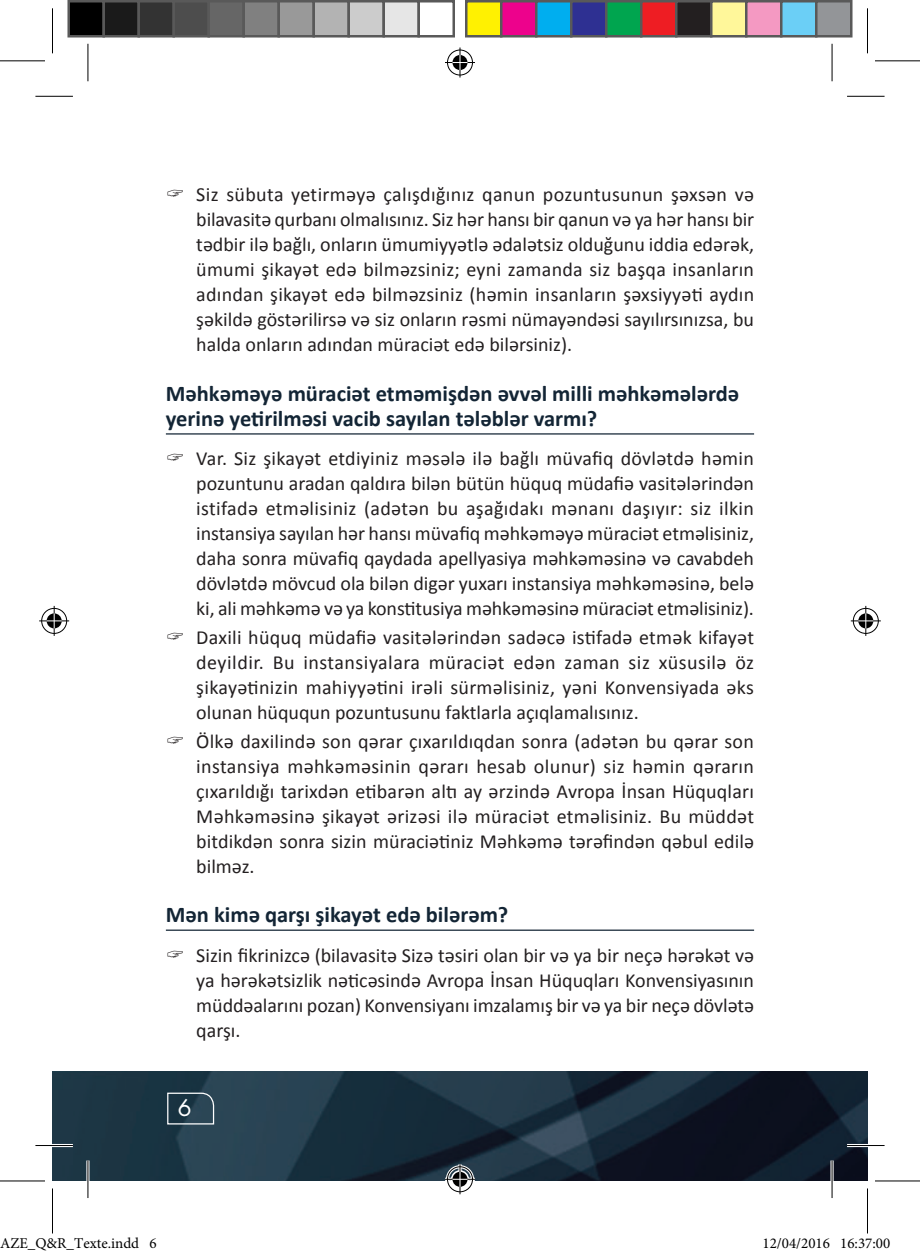
<style>
.page{position:relative;width:920px;height:1256px;background:#fff}
.page>*{position:absolute;margin:0;border:0;box-sizing:border-box;transform-origin:0 0}
.SECOND_TITRE{font:700 22.5px/25px "Calibri";color:#132535}
.t1{font:22.5px "Futura Std";color:#fff}
.t2{font:20px/25px "Calibri";color:#231f20;text-align:justify}
.t3{font:15px "Minion Pro";color:#000}
</style>
<div class="page">
<img style="left:52px;top:1071px;width:815px;height:110px">
<svg style="left:167px;top:1092px;width:48px;height:33px;background:#3b525f"></svg>
<hr style="left:166px;top:433px;width:588px;height:1px;background:#132535">
<hr style="left:166px;top:929px;width:588px;height:1px;background:#132535">
<hr style="left:35px;top:1144px;width:38px;height:3px;background:#fff">
<hr style="left:847px;top:1144px;width:38px;height:3px;background:#fff">
<hr style="left:86px;top:1160px;width:3px;height:38px;background:#fff">
<svg style="left:831px;top:44px;width:1px;height:37px"></svg>
<svg style="left:830px;top:1160px;width:4px;height:38px"></svg>
<hr style="left:35px;top:96px;width:38px;height:1px;background:#000">
<hr style="left:847px;top:96px;width:38px;height:1px;background:#000">
<hr style="left:35px;top:1145px;width:38px;height:1px;background:#000">
<hr style="left:847px;top:1145px;width:38px;height:1px;background:#000">
<hr style="left:88px;top:44px;width:1px;height:37px;background:#000">
<hr style="left:88px;top:1160px;width:1px;height:38px;background:#000">
<hr style="left:832px;top:44px;width:1px;height:37px;background:#000">
<hr style="left:832px;top:1160px;width:1px;height:38px;background:#000">
<hr style="left:0;top:60px;width:45px;height:1px;background:#000">
<hr style="left:875px;top:60px;width:45px;height:1px;background:#000">
<hr style="left:0;top:1180px;width:45px;height:1px;background:#000">
<hr style="left:875px;top:1180px;width:45px;height:1px;background:#000">
<hr style="left:52px;top:8px;width:1px;height:45px;background:#000">
<hr style="left:52px;top:1188px;width:1px;height:45px;background:#000">
<hr style="left:867px;top:8px;width:1px;height:45px;background:#000">
<hr style="left:867px;top:1188px;width:1px;height:45px;background:#000">
<div style="left:446px;top:48px;width:28px;height:29px;border:3px solid #fff;border-radius:50%"></div>
<hr style="left:445px;top:61px;width:30px;height:3px;background:#fff">
<svg style="left:458px;top:48px;width:4px;height:30px"></svg>
<div style="left:451px;top:53px;width:18px;height:19px;border:3px solid #fff;border-radius:50%"></div>
<div style="left:447px;top:50px;width:26px;height:25px;border:1px solid #000;border-radius:50%"></div>
<hr style="left:445px;top:62px;width:30px;height:1px;background:#000">
<hr style="left:460px;top:48px;width:1px;height:30px;background:#000">
<svg style="left:452px;top:55px;width:15px;height:15px"></svg>
<div style="left:446px;top:1165px;width:28px;height:28px;border:3px solid #fff;border-radius:50%"></div>
<hr style="left:445px;top:1177px;width:30px;height:3px;background:#fff">
<svg style="left:458px;top:1164px;width:4px;height:30px"></svg>
<div style="left:451px;top:1170px;width:18px;height:18px;border:3px solid #fff;border-radius:50%"></div>
<div style="left:447px;top:1166px;width:26px;height:26px;border:1px solid #000;border-radius:50%"></div>
<hr style="left:445px;top:1178px;width:30px;height:1px;background:#000">
<hr style="left:460px;top:1164px;width:1px;height:30px;background:#000">
<svg style="left:452px;top:1171px;width:15px;height:15px"></svg>
<div style="left:40px;top:607px;width:28px;height:28px;border:3px solid #fff;border-radius:50%"></div>
<hr style="left:39px;top:619px;width:30px;height:3px;background:#fff">
<hr style="left:53px;top:606px;width:3px;height:30px;background:#fff">
<div style="left:45px;top:612px;width:18px;height:18px;border:3px solid #fff;border-radius:50%"></div>
<div style="left:41px;top:608px;width:26px;height:25px;border:1px solid #000;border-radius:50%"></div>
<hr style="left:39px;top:620px;width:30px;height:1px;background:#000">
<hr style="left:54px;top:606px;width:1px;height:30px;background:#000">
<svg style="left:47px;top:613px;width:15px;height:15px"></svg>
<div style="left:852px;top:607px;width:28px;height:28px;border:3px solid #fff;border-radius:50%"></div>
<hr style="left:851px;top:619px;width:30px;height:3px;background:#fff">
<hr style="left:864px;top:606px;width:3px;height:30px;background:#fff">
<div style="left:857px;top:612px;width:18px;height:18px;border:3px solid #fff;border-radius:50%"></div>
<div style="left:853px;top:608px;width:26px;height:25px;border:1px solid #000;border-radius:50%"></div>
<hr style="left:851px;top:620px;width:30px;height:1px;background:#000">
<hr style="left:865px;top:606px;width:1px;height:30px;background:#000">
<svg style="left:858px;top:613px;width:15px;height:15px"></svg>
<div style="left:69px;top:1px;width:35px;height:35px;background:#000"></div>
<div style="left:67px;top:0;width:38px;height:38px;border:2px solid #595959"></div>
<div style="left:104px;top:1px;width:35px;height:35px;background:#1a1a1a"></div>
<div style="left:102px;top:0;width:38px;height:38px;border:2px solid #595959"></div>
<div style="left:139px;top:1px;width:35px;height:35px;background:#333"></div>
<div style="left:137px;top:0;width:38px;height:38px;border:2px solid #595959"></div>
<div style="left:174px;top:1px;width:35px;height:35px;background:#4d4d4d"></div>
<div style="left:172px;top:0;width:38px;height:38px;border:2px solid #595959"></div>
<div style="left:209px;top:1px;width:35px;height:35px;background:#666"></div>
<div style="left:207px;top:0;width:38px;height:38px;border:2px solid #595959"></div>
<div style="left:244px;top:1px;width:35px;height:35px;background:#808080"></div>
<div style="left:242px;top:0;width:38px;height:38px;border:2px solid #595959"></div>
<div style="left:279px;top:1px;width:35px;height:35px;background:#999"></div>
<div style="left:277px;top:0;width:38px;height:38px;border:2px solid #595959"></div>
<div style="left:314px;top:1px;width:35px;height:35px;background:#b3b3b3"></div>
<div style="left:312px;top:0;width:38px;height:38px;border:2px solid #595959"></div>
<div style="left:349px;top:1px;width:35px;height:35px;background:#ccc"></div>
<div style="left:347px;top:0;width:38px;height:38px;border:2px solid #595959"></div>
<div style="left:384px;top:1px;width:35px;height:35px;background:#e6e6e6"></div>
<div style="left:382px;top:0;width:38px;height:38px;border:2px solid #595959"></div>
<div style="left:417px;top:0;width:38px;height:38px;border:2px solid #595959"></div>
<div style="left:466px;top:1px;width:35px;height:35px;background:#fff101"></div>
<div style="left:465px;top:0;width:37px;height:38px;border:2px solid #595959"></div>
<div style="left:501px;top:1px;width:35px;height:35px;background:#ed028c"></div>
<div style="left:500px;top:0;width:37px;height:38px;border:2px solid #595959"></div>
<div style="left:536px;top:1px;width:35px;height:35px;background:#00aeef"></div>
<div style="left:535px;top:0;width:37px;height:38px;border:2px solid #595959"></div>
<div style="left:571px;top:1px;width:35px;height:35px;background:#2e3092"></div>
<div style="left:570px;top:0;width:37px;height:38px;border:2px solid #595959"></div>
<div style="left:606px;top:1px;width:35px;height:35px;background:#00a54f"></div>
<div style="left:605px;top:0;width:37px;height:38px;border:2px solid #595959"></div>
<div style="left:641px;top:1px;width:35px;height:35px;background:#ee1d23"></div>
<div style="left:640px;top:0;width:37px;height:38px;border:2px solid #595959"></div>
<div style="left:676px;top:1px;width:35px;height:35px;background:#231f20"></div>
<div style="left:675px;top:0;width:37px;height:38px;border:2px solid #595959"></div>
<div style="left:711px;top:1px;width:35px;height:35px;background:#fff79a"></div>
<div style="left:710px;top:0;width:37px;height:38px;border:2px solid #595959"></div>
<div style="left:746px;top:1px;width:35px;height:35px;background:#f499c2"></div>
<div style="left:745px;top:0;width:37px;height:38px;border:2px solid #595959"></div>
<div style="left:781px;top:1px;width:35px;height:35px;background:#6bcff6"></div>
<div style="left:780px;top:0;width:37px;height:38px;border:2px solid #595959"></div>
<div style="left:816px;top:1px;width:35px;height:35px;background:#939598"></div>
<div style="left:815px;top:0;width:37px;height:38px;border:2px solid #595959"></div>
<div style="left:808px;top:1238px;width:8px;height:11px;border:1px solid #fff;border-radius:50%"></div>
<div style="left:810px;top:1238px;width:4px;height:10px;border:1px solid #fff;border-radius:50%"></div>
<div style="left:876px;top:1238px;width:7px;height:11px;border:1px solid #fff;border-radius:50%"></div>
<div style="left:877px;top:1238px;width:5px;height:10px;border:1px solid #fff;border-radius:50%"></div>
<div style="left:883px;top:1238px;width:7px;height:11px;border:1px solid #fff;border-radius:50%"></div>
<div style="left:884px;top:1238px;width:5px;height:10px;border:1px solid #fff;border-radius:50%"></div>
<p class="t2" style="left:196px;top:182px;width:559px">Siz sübuta yetirməyə çalışdığınız qanun pozuntusunun şəxsən və bilavasitə qurbanı olmalısınız. Siz hər hansı bir qanun və ya hər hansı bir tədbir ilə bağlı, onların ümumiyyətlə ədalətsiz olduğunu iddia edərək, ümumi şikayət edə bilməzsiniz; eyni zamanda siz başqa insanların adından şikayət edə bilməzsiniz (həmin insanların şəxsiyyəti aydın şəkildə göstərilirsə və siz onların rəsmi nümayəndəsi sayılırsınızsa, bu halda onların adından müraciət edə bilərsiniz).</p>
<p class="SECOND_TITRE" style="left:166px;top:381px;width:575px">Məhkəməyə müraciət etməmişdən əvvəl milli məhkəmələrdə yerinə yetirilməsi vacib sayılan tələblər varmı?</p>
<p class="t2" style="left:196px;top:446px;width:559px">Var. Siz şikayət etdiyiniz məsələ ilə bağlı müvafiq dövlətdə həmin pozuntunu aradan qaldıra bilən bütün hüquq müdafiə vasitələrindən istifadə etməlisiniz (adətən bu aşağıdakı mənanı daşıyır: siz ilkin instansiya sayılan hər hansı müvafiq məhkəməyə müraciət etməlisiniz, daha sonra müvafiq qaydada apellyasiya məhkəməsinə və cavabdeh dövlətdə mövcud ola bilən digər yuxarı instansiya məhkəməsinə, belə ki, ali məhkəmə və ya konstitusiya məhkəməsinə müraciət etməlisiniz).</p>
<p class="t2" style="left:196px;top:625px;width:559px">Daxili hüquq müdafiə vasitələrindən sadəcə istifadə etmək kifayət deyildir. Bu instansiyalara müraciət edən zaman siz xüsusilə öz şikayətinizin mahiyyətini irəli sürməlisiniz, yəni Konvensiyada əks olunan hüququn pozuntusunu faktlarla açıqlamalısınız.</p>
<p class="t2" style="left:196px;top:728px;width:559px">Ölkə daxilində son qərar çıxarıldıqdan sonra (adətən bu qərar son instansiya məhkəməsinin qərarı hesab olunur) siz həmin qərarın çıxarıldığı tarixdən etibarən altı ay ərzində Avropa İnsan Hüquqları Məhkəməsinə şikayət ərizəsi ilə müraciət etməlisiniz. Bu müddət bitdikdən sonra sizin müraciətiniz Məhkəmə tərəfindən qəbul edilə bilməz.</p>
<p class="SECOND_TITRE" style="left:166px;top:902px;width:344px">Mən kimə qarşı şikayət edə bilərəm?</p>
<p class="t2" style="left:196px;top:942px;width:559px">Sizin fikrinizcə (bilavasitə Sizə təsiri olan bir və ya bir neçə hərəkət və ya hərəkətsizlik nəticəsində Avropa İnsan Hüquqları Konvensiyasının müddəalarını pozan) Konvensiyanı imzalamış bir və ya bir neçə dövlətə qarşı.</p>
<p class="t1" style="left:178px;top:1093px;width:15px">6</p>
<p class="t3" style="left:0;top:1233px;width:158px">AZE_Q&amp;R_Texte.indd 6</p>
<p class="t3" style="left:762px;top:1233px;width:129px">12/04/2016 16:37:00</p>
</div>
